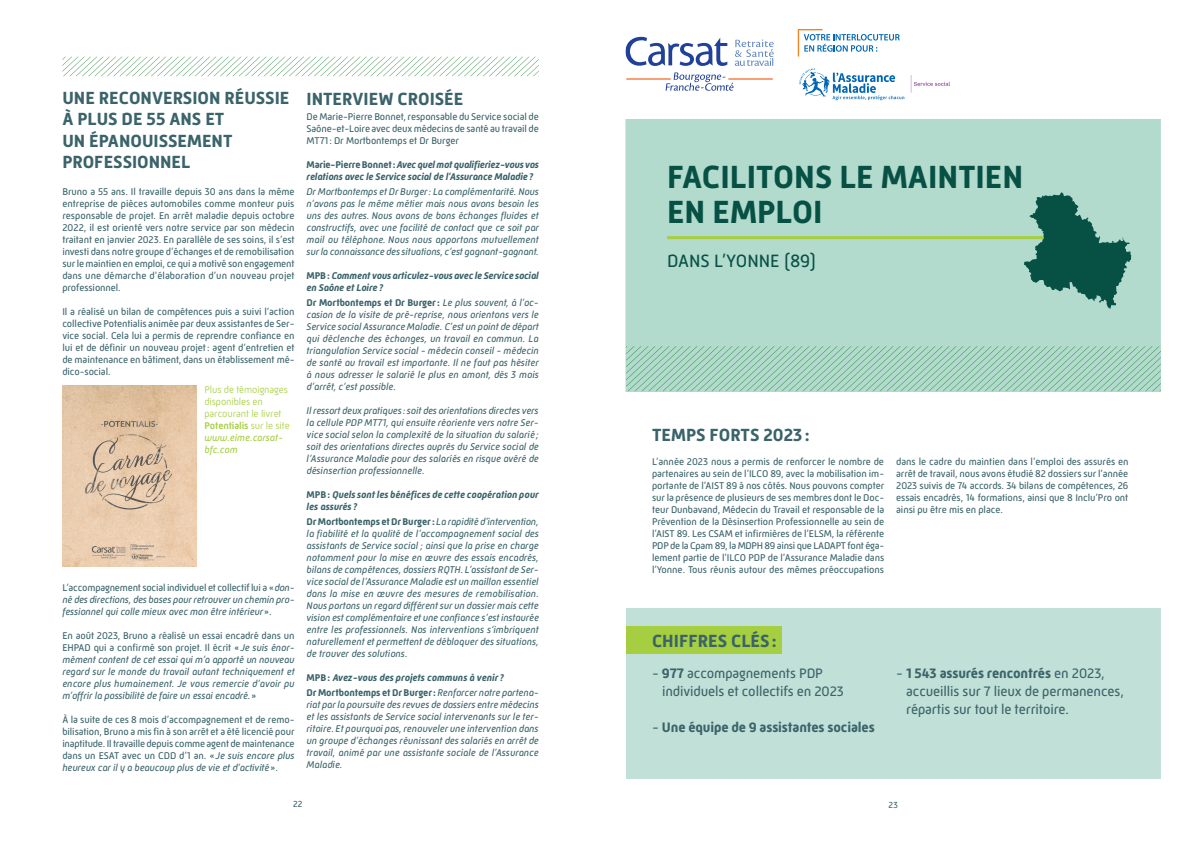
<style>
.page{position:relative;width:1191px;height:842px;background:#fff}
.page>*{position:absolute;margin:0;border:0;box-sizing:border-box;transform-origin:0 0}
.t1{font:700 32.8px "Mic 32 New";color:#075144}
.t2{font:18.2px "Mic 32 New";color:#075144}
.t3{font:700 18px/21.6px "Mic 32 New";color:#3a636a}
.t4{font:14px "Mic 32 New";letter-spacing:-.01em;color:#3a636a}
.t5{font:700 14px "Mic 32 New";letter-spacing:-.01em;color:#3a636a}
.t6{font:italic 10px/12px "Mic 32 New";color:#3a636a;text-align:justify}
.t7{font:10px/12px "Mic 32 New";letter-spacing:-.01em;color:#3a636a;text-align:justify}
.t8{font:italic 700 10px/12px "Mic 32 New";letter-spacing:-.01em;color:#3a636a}
.t9{font:300 10px/12px "Mic 32 New";letter-spacing:-.01em;color:#a5ce41}
.t10{font:italic 10px/12px "Mic 32 New";color:#a5ce41}
.t11{font:9px "Mic 32 New";color:#3a636a}
.s1{font-weight:500}
.s2{font-style:normal}
.s3{font-style:italic}
.s4{font-weight:700;font-style:normal}
.s5{font-weight:700}
.s6{font-weight:400}
</style>
<div class="page">
<svg style="left:62px;top:57px;width:477px;height:20px"></svg>
<svg style="left:625px;top:29px;width:536px;height:750px"></svg>
<hr style="left:667px;top:236px;width:410px;height:3px;background:#a5ce41">
<div style="left:626px;top:626px;width:156px;height:27px;background:#a5ce41"></div>
<svg style="left:1024px;top:192px;width:107px;height:117px;background:#548f82"></svg>
<img style="left:62px;top:386px;width:134px;height:181px">
<p class="t3" style="left:62px;top:87px;width:228px">UNE RECONVERSION RÉUSSIE<br>À PLUS DE 55 ANS ET</p>
<p class="t3" style="left:62px;top:130px;width:172px">UN ÉPANOUISSEMENT</p>
<p class="t3" style="left:62px;top:151px;width:130px">PROFESSIONNEL</p>
<p class="t7" style="left:62px;top:185px;width:234px">Bruno a 55 ans. Il travaille depuis 30 ans dans la même entreprise de pièces automobiles comme monteur puis responsable de projet. En arrêt maladie depuis octobre 2022, il est orienté vers notre service par son médecin traitant en janvier 2023. En parallèle de ses soins, il s’est investi dans notre groupe d’échanges et de remobilisation sur le maintien en emploi, ce qui a motivé son engagement dans une démarche d’élaboration d’un nouveau projet professionnel.</p>
<p class="t7" style="left:62px;top:305px;width:234px">Il a réalisé un bilan de compétences puis a suivi l’action collective Potentialis animée par deux assistantes de Ser&shy;vice social. Cela lui a permis de reprendre confiance en lui et de définir un nouveau projet: agent d’entretien et de maintenance en bâtiment, dans un établissement mé&shy;dico-social.</p>
<p class="t9" style="left:204px;top:383px;width:87px">Plus de témoignages disponibles en parcourant le livret<br><span class="s1">Potentialis</span> sur le site</p>
<p class="t10" style="left:204px;top:431px;width:80px">www.eime.carsat&shy;bfc.com</p>
<p class="t6" style="left:62px;top:581px;width:234px"><span class="s2">L’accompagnement social individuel et collectif lui a «</span>don&shy;né des directions, des bases pour retrouver un chemin pro&shy;fessionnel qui colle mieux avec mon être intérieur<span class="s2">».</span></p>
<p class="t6" style="left:62px;top:629px;width:234px"><span class="s2">En août 2023, Bruno a réalisé un essai encadré dans un EHPAD qui a confirmé son projet. Il écrit «</span>Je suis énor&shy;mément content de cet essai qui m’a apporté un nouveau regard sur le monde du travail autant techniquement et encore plus humainement. Je vous remercie d’avoir pu m’offrir la possibilité de faire un essai encadré.<span class="s2">»</span></p>
<p class="t7" style="left:62px;top:713px;width:234px">À la suite de ces 8 mois d’accompagnement et de remo&shy;bilisation, Bruno a mis fin à son arrêt et a été licencié pour inaptitude. Il travaille depuis comme agent de maintenance dans un ESAT avec un CDD d’1 an. «<span class="s3">Je suis encore plus heureux car il y a beaucoup plus de vie et d’activité</span>».</p>
<p class="t3" style="left:306px;top:88px;width:158px">INTERVIEW CROISÉE</p>
<p class="t7" style="left:306px;top:110px;width:234px">De Marie-Pierre Bonnet, responsable du Service social de Saône-et-Loire avec deux médecins de santé au travail de MT71: Dr Mortbontemps et Dr Burger</p>
<p class="t8" style="left:306px;top:158px;width:234px"><span class="s2">Marie-Pierre Bonnet:</span>Avec quel mot qualifieriez-vous vos relations avec le Service social de l’Assurance Maladie?</p>
<p class="t6" style="left:306px;top:185px;width:234px">Dr Mortbontemps et Dr Burger: La complémentarité. Nous n’avons pas le même métier mais nous avons besoin les uns des autres. Nous avons de bons échanges fluides et constructifs, avec une facilité de contact que ce soit par mail ou téléphone. Nous nous apportons mutuellement sur la connaissance des situations, c’est gagnant-gagnant.</p>
<p class="t8" style="left:306px;top:269px;width:234px"><span class="s2">MPB:</span> Comment vous articulez-vous avec le Service social en Saône et Loire?</p>
<p class="t6" style="left:306px;top:296px;width:234px"><span class="s4">Dr Mortbontemps et Dr Burger:</span> Le plus souvent, à l’oc&shy;casion de la visite de pré-reprise, nous orientons vers le Service social Assurance Maladie. C’est un point de départ qui déclenche des échanges, un travail en commun. La triangulation Service social - médecin conseil - médecin de santé au travail est importante. Il ne faut pas hésiter à nous adresser le salarié le plus en amont, dès 3 mois d’arrêt, c’est possible.</p>
<p class="t6" style="left:306px;top:404px;width:234px">Il ressort deux pratiques : soit des orientations directes vers la cellule PDP MT71, qui ensuite réoriente vers notre Ser&shy;vice social selon la complexité de la situation du salarié ; soit des orientations directes auprès du Service social de l’Assurance Maladie pour des salariés en risque avéré de désinsertion professionnelle.</p>
<p class="t8" style="left:306px;top:488px;width:234px"><span class="s2">MPB:</span> Quels sont les bénéfices de cette coopération pour les assurés ?</p>
<p class="t6" style="left:306px;top:515px;width:234px"><span class="s4">Dr Mortbontemps et Dr Burger:</span> La rapidité d’intervention, la fiabilité et la qualité de l’accompagnement social des assistants de Service social ; ainsi que la prise en charge notamment pour la mise en œuvre des essais encadrés, bilans de compétences, dossiers RQTH. L’assistant de Ser&shy;vice social de l’Assurance Maladie est un maillon essentiel dans la mise en œuvre des mesures de remobilisation.<br>Nous portons un regard différent sur un dossier mais cette vision est complémentaire et une confiance s’est instaurée entre les professionnels. Nos interventions s‘imbriquent naturellement et permettent de débloquer des situations, de trouver des solutions.</p>
<p class="t8" style="left:306px;top:671px;width:199px"><span class="s2">MPB:</span> Avez-vous des projets communs à venir ?</p>
<p class="t6" style="left:306px;top:686px;width:234px"><span class="s4">Dr Mortbontemps et Dr Burger:</span> Renforcer notre partena&shy;riat par la poursuite des revues de dossiers entre médecins et les assistants de Service social intervenants sur le ter&shy;ritoire. Et pourquoi pas, renouveler une intervention dans un groupe d’échanges réunissant des salariés en arrêt de travail, animé par une assistante sociale de l’Assurance Maladie.</p>
<p class="t1" style="left:667px;top:158px;width:358px">FACILITONS LE MAINTIEN</p>
<p class="t1" style="left:667px;top:193px;width:157px">EN EMPLOI</p>
<p class="t2" style="left:667px;top:250px;width:150px">DANS L’YONNE (89)</p>
<p class="t3" style="left:652px;top:424px;width:159px">TEMPS FORTS 2023:</p>
<p class="t7" style="left:652px;top:455px;width:234px">L’année 2023 nous a permis de renforcer le nombre de partenaires au sein de l’ILCO 89, avec la mobilisation im&shy;portante de l’AIST 89 à nos côtés. Nous pouvons compter sur la présence de plusieurs de ses membres dont le Doc&shy;teur Dunbavand, Médecin du Travail et responsable de la Prévention de la Désinsertion Professionnelle au sein de l’AIST 89. Les CSAM et infirmières de l’ELSM, la référente PDP de la Cpam 89, la MDPH 89 ainsi que LADAPT font éga&shy;lement partie de l’ILCO PDP de l’Assurance Maladie dans l’Yonne. Tous réunis autour des mêmes préoccupations</p>
<p class="t7" style="left:896px;top:455px;width:234px">dans le cadre du maintien dans l’emploi des assurés en arrêt de travail, nous avons étudié 82 dossiers sur l’année 2023 suivis de 74 accords. 34 bilans de compétences, 26 essais encadrés, 14 formations, ainsi que 8 Inclu’Pro ont ainsi pu être mis en place.</p>
<p class="t3" style="left:652px;top:630px;width:126px">CHIFFRES CLÉS:</p>
<p class="t4" style="left:652px;top:665px;width:172px">- <span class="s5">977</span> accompagnements PDP</p>
<p class="t4" style="left:662px;top:683px;width:183px">individuels et collectifs en 2023</p>
<p class="t5" style="left:652px;top:719px;width:224px"><span class="s6">-</span> Une équipe de 9 assistantes sociales</p>
<p class="t5" style="left:896px;top:665px;width:210px"><span class="s6">-</span> 1 543 assurés rencontrés <span class="s6">en 2023,</span></p>
<p class="t4" style="left:906px;top:683px;width:219px">accueillis sur 7 lieux de permanences,</p>
<p class="t4" style="left:906px;top:701px;width:164px">répartis sur tout le territoire.</p>
<p class="t11" style="left:293px;top:799px;width:11px">22</p>
<p class="t11" style="left:888px;top:800px;width:11px">23</p>
</div>
